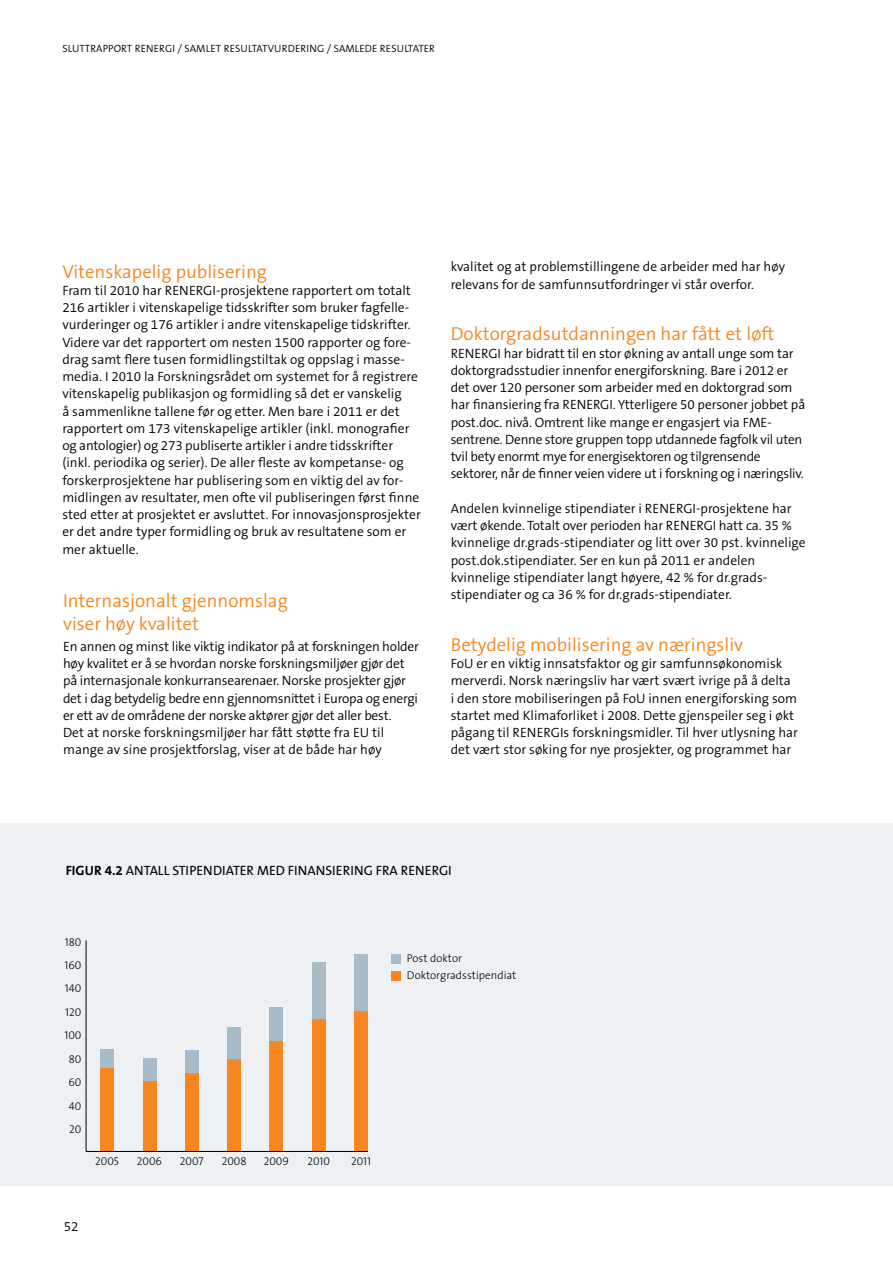
<style>
.page{position:relative;width:893px;height:1263px;background:#fff}
.page>*{position:absolute;margin:0;border:0;box-sizing:border-box;transform-origin:0 0}
.t1{font:300 18.75px/22.5px "The Sans B4";color:#f6861f}
.t2{font:300 13.5px/17.2px "The Sans B4";color:#000}
.t3{font:13.5px "The Sans B5 Plain";color:#000}
.t4{font:11.25px "The Sans Light Caps";color:#000}
.t5{font:300 11.25px/17.1px "The Sans";color:#000}
.t6{font:300 10.5px "The Sans B4";letter-spacing:.115em;color:#000}
.s1{font-family:"The Sans B7";font-weight:700}
</style>
<div class="page">
<div style="left:0;top:823px;width:893px;height:362px;background:#edf1f4"></div>
<div style="left:100px;top:1049px;width:14px;height:19px;background:#a7bbc9"></div>
<div style="left:143px;top:1059px;width:13px;height:22px;background:#a7bbc9"></div>
<div style="left:185px;top:1050px;width:14px;height:23px;background:#a7bbc9"></div>
<div style="left:227px;top:1027px;width:14px;height:32px;background:#a7bbc9"></div>
<div style="left:270px;top:1007px;width:13px;height:34px;background:#a7bbc9"></div>
<div style="left:312px;top:963px;width:14px;height:56px;background:#a7bbc9"></div>
<div style="left:354px;top:954px;width:14px;height:57px;background:#a7bbc9"></div>
<div style="left:100px;top:1068px;width:14px;height:83px;background:#f6861f"></div>
<div style="left:143px;top:1081px;width:13px;height:70px;background:#f6861f"></div>
<div style="left:185px;top:1073px;width:14px;height:78px;background:#f6861f"></div>
<div style="left:227px;top:1059px;width:14px;height:92px;background:#f6861f"></div>
<div style="left:270px;top:1041px;width:13px;height:110px;background:#f6861f"></div>
<div style="left:312px;top:1019px;width:14px;height:132px;background:#f6861f"></div>
<div style="left:354px;top:1011px;width:14px;height:140px;background:#f6861f"></div>
<hr style="left:86px;top:1151px;width:282px;height:1px;background:#000">
<hr style="left:86px;top:940px;width:1px;height:211px;background:#000">
<div style="left:391px;top:971px;width:10px;height:10px;background:#f6861f"></div>
<div style="left:391px;top:954px;width:10px;height:10px;background:#a7bbc9"></div>
<p class="t6" style="left:62px;top:43px;width:48px">Sluttrappor</p>
<p class="t6" style="left:127px;top:43px;width:21px">t Renergi</p>
<p class="t6" style="left:178px;top:43px;width:111px">/ Samlet res ultatvurdering</p>
<p class="t6" style="left:327px;top:43px;width:40px">/ samlede</p>
<p class="t6" style="left:380px;top:43px;width:50px">res ultater</p>
<h1 class="t1" style="left:62px;top:260px;width:206px">Vitenskapelig publisering</h1>
<p class="t2" style="left:62px;top:282px;width:360px">Fram til 2010 har RENERGI-prosjektene rapportert om totalt 216 artikler i vitenskapelige tidsskrifter som bruker fagfelle&shy;vurderinger og 176 artikler i andre vitenskapelige tidskrifter.<br>Videre var det rapportert om nesten 1500 rapporter og fore&shy;drag samt flere tusen formidlingstiltak og oppslag i masse&shy;media. I 2010 la Forskningsrådet om systemet for å registrere vitenskapelig publikasjon og formidling så det er vanskelig<br>å sammenlikne tallene før og etter. Men bare i 2011 er det rapportert om 173 vitenskapelige artikler (inkl. monografier og antologier) og 273 publiserte artikler i andre tidsskrifter (inkl. periodika og serier). De aller fleste av kompetanse- og forskerprosjektene har publisering som en viktig del av for&shy;midlingen av resultater, men ofte vil publiseringen først finne sted etter at prosjektet er avsluttet. For innovasjonsprosjekter er det andre typer formidling og bruk av resultatene som er mer aktuelle.</p>
<h1 class="t1" style="left:63px;top:590px;width:226px">Internasjonalt gjennomslag viser høy kvalitet</h1>
<p class="t2" style="left:63px;top:638px;width:357px">En annen og minst like viktig indikator på at forskningen holder høy kvalitet er å se hvordan norske forskningsmiljøer gjør det på internasjonale konkurransearenaer. Norske prosjekter gjør det i dag betydelig bedre enn gjennomsnittet i Europa og energi er ett av de områdene der norske aktører gjør det aller best.<br>Det at norske forskningsmiljøer har fått støtte fra EU til mange av sine prosjektforslag, viser at de både har høy</p>
<p class="t2" style="left:451px;top:259px;width:336px">kvalitet og at problemstillingene de arbeider med har høy relevans for de samfunnsutfordringer vi står overfor.</p>
<h1 class="t1" style="left:451px;top:323px;width:325px">Doktorgradsutdanningen har fått et løft</h1>
<p class="t2" style="left:451px;top:345px;width:356px">RENERGI har bidratt til en stor økning av antall unge som tar doktorgradsstudier innenfor energiforskning. Bare i 2012 er det over 120 personer som arbeider med en doktorgrad som har finansiering fra RENERGI. Ytterligere 50 personer jobbet på post.doc. nivå. Omtrent like mange er engasjert via FME&shy;sentrene. Denne store gruppen topp utdannede fagfolk vil uten tvil bety enormt mye for energisektoren og tilgrensende sektorer, når de finner veien videre ut i forskning og i næringsliv.</p>
<p class="t2" style="left:451px;top:500px;width:356px">Andelen kvinnelige stipendiater i RENERGI-prosjektene har vært økende. Totalt over perioden har RENERGI hatt ca. 35 % kvinnelige dr.grads-stipendiater og litt over 30 pst. kvinnelige post.dok.stipendiater. Ser en kun på 2011 er andelen kvinnelige stipendiater langt høyere, 42 % for dr.grads&shy;stipendiater og ca 36 % for dr.grads-stipendiater.</p>
<h1 class="t1" style="left:451px;top:634px;width:294px">Betydelig mobilisering av næringsliv</h1>
<p class="t2" style="left:451px;top:655px;width:349px">FoU er en viktig innsatsfaktor og gir samfunnsøkonomisk merverdi. Norsk næringsliv har vært svært ivrige på å delta<br>i den store mobiliseringen på FoU innen energiforsking som startet med Klimaforliket i 2008. Dette gjenspeiler seg i økt pågang til RENERGIs forskningsmidler. Til hver utlysning har det vært stor søking for nye prosjekter, og programmet har</p>
<p class="t3" style="left:66px;top:863px;width:344px"><span class="s1">FIGUR 4.2</span> ANTALL STIPENDIATER MED FINANSIERING FRA RENERGI</p>
<p class="t4" style="left:65px;top:932px;width:18px">180</p>
<p class="t4" style="left:65px;top:956px;width:18px">160</p>
<p class="t4" style="left:65px;top:979px;width:18px">140</p>
<p class="t4" style="left:65px;top:1003px;width:18px">120</p>
<p class="t4" style="left:64px;top:1026px;width:18px">100</p>
<p class="t4" style="left:69px;top:1050px;width:14px">80</p>
<p class="t4" style="left:68px;top:1073px;width:15px">60</p>
<p class="t4" style="left:69px;top:1097px;width:14px">40</p>
<p class="t4" style="left:69px;top:1120px;width:14px">20</p>
<p class="t4" style="left:95px;top:1152px;width:25px">2005</p>
<p class="t4" style="left:137px;top:1152px;width:27px">2006</p>
<p class="t4" style="left:180px;top:1152px;width:25px">2007</p>
<p class="t4" style="left:222px;top:1152px;width:26px">2008</p>
<p class="t4" style="left:264px;top:1152px;width:27px">2009</p>
<p class="t4" style="left:307px;top:1152px;width:24px">2010</p>
<p class="t4" style="left:351px;top:1152px;width:22px">2011</p>
<p class="t2" style="left:64px;top:1218px;width:16px">52</p>
<p class="t5" style="left:407px;top:950px;width:111px">Post doktor<br>Doktorgradsstipendiat</p>
</div>
